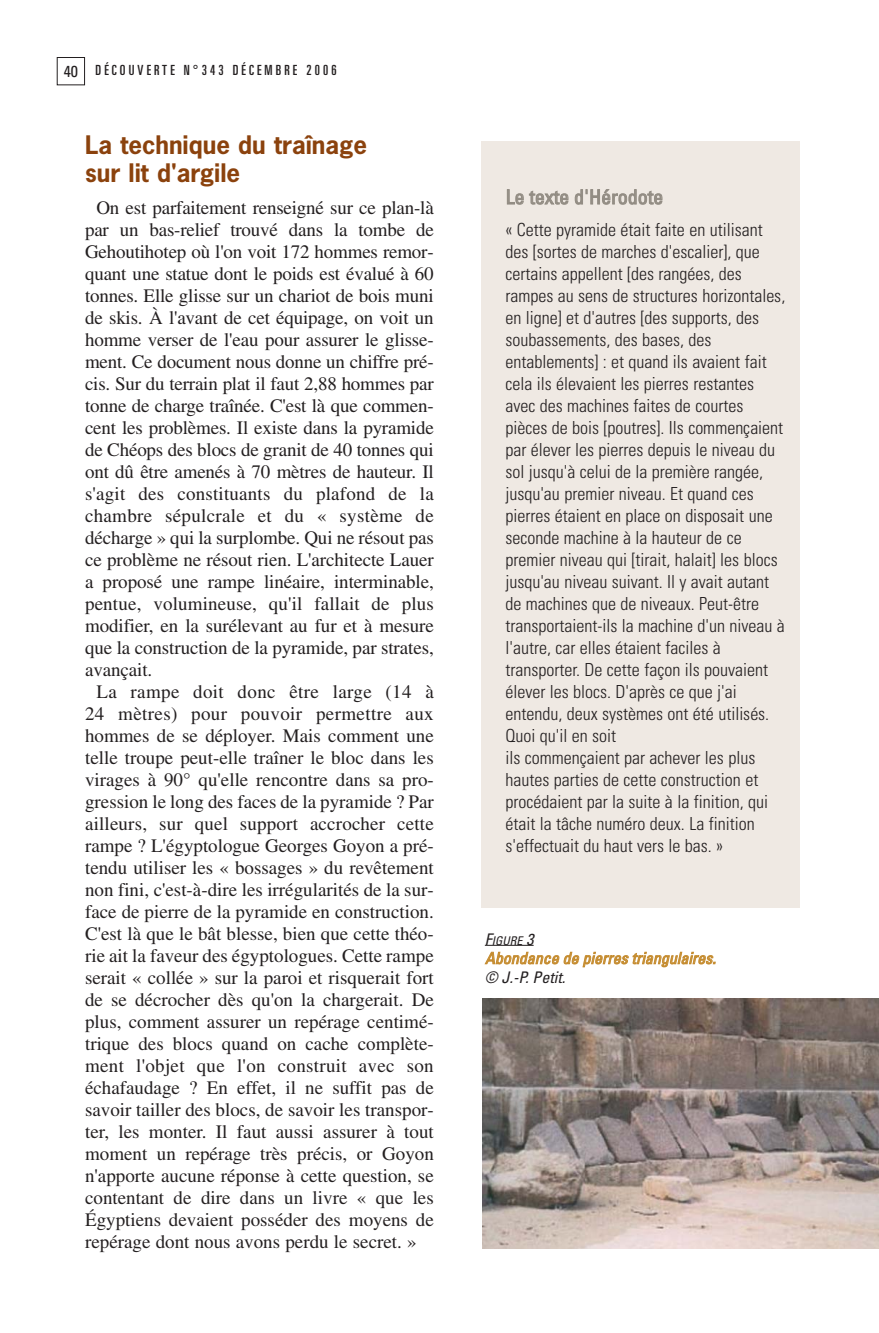
<style>
.page{position:relative;width:879px;height:1333px;background:#fff}
.page>*{position:absolute;margin:0;border:0;box-sizing:border-box;transform-origin:0 0}
.t1{font:700 24px/28px "News Gothic";color:#8b420d}
.t2{font:condensed 20px "Univers";color:#928c83}
.t3{font:19px "Times";color:#231f20}
.t4{font:19px "Times";letter-spacing:.02em;color:#231f20}
.t5{font:300 condensed 18px/22px "Univers";color:#231f20}
.t6{font:italic condensed 16px/19.2px "Univers";color:#c58c30}
.t7{font:ultra-condensed 14px "Univers";letter-spacing:.225em;color:#231f20}
.t8{font:italic condensed 12px "Univers";color:#231f20}
.s1{font-stretch:condensed;font-size:16px}
.s2{font-size:16px}
.s3{color:#231f20}
</style>
<div class="page">
<div style="left:57px;top:57px;width:28px;height:28px;border:1px solid #231f20"></div>
<img style="left:482px;top:998px;width:397px;height:250px">
<hr style="left:485px;top:944px;width:48px;height:1px;background:#231f20">
<div style="left:481px;top:141px;width:318px;height:766px;background:#efe9e3"></div>
<p class="t7" style="left:64px;top:65px;width:274px"><span class="s1">40</span> DÉCOUVERTE N°343 DÉCEMBRE 2006</p>
<p class="t1" style="left:85px;top:133px;width:284px">La technique du traînage sur lit d'argile</p>
<p class="t3" style="left:96px;top:200px;width:339px">On est parfaitement renseigné sur ce plan-là</p>
<p class="t3" style="left:85px;top:222px;width:350px">par un bas-relief trouvé dans la tombe de</p>
<p class="t3" style="left:85px;top:244px;width:350px">Gehoutihotep où l'on voit 172 hommes remor-</p>
<p class="t3" style="left:85px;top:266px;width:350px">quant une statue dont le poids est évalué à 60</p>
<p class="t3" style="left:85px;top:288px;width:350px">tonnes. Elle glisse sur un chariot de bois muni</p>
<p class="t3" style="left:85px;top:310px;width:350px">de skis. À l'avant de cet équipage, on voit un</p>
<p class="t3" style="left:85px;top:332px;width:350px">homme verser de l'eau pour assurer le glisse-</p>
<p class="t3" style="left:85px;top:354px;width:350px">ment. Ce document nous donne un chiffre pré-</p>
<p class="t3" style="left:85px;top:376px;width:350px">cis. Sur du terrain plat il faut 2,88 hommes par</p>
<p class="t3" style="left:85px;top:398px;width:350px">tonne de charge traînée. C'est là que commen-</p>
<p class="t3" style="left:85px;top:420px;width:350px">cent les problèmes. Il existe dans la pyramide</p>
<p class="t3" style="left:85px;top:442px;width:350px">de Chéops des blocs de granit de 40 tonnes qui</p>
<p class="t3" style="left:85px;top:464px;width:350px">ont dû être amenés à 70 mètres de hauteur. Il</p>
<p class="t3" style="left:85px;top:486px;width:350px">s'agit des constituants du plafond de la</p>
<p class="t3" style="left:85px;top:508px;width:350px">chambre sépulcrale et du « système de</p>
<p class="t3" style="left:85px;top:530px;width:350px">décharge » qui la surplombe. Qui ne résout pas</p>
<p class="t3" style="left:85px;top:552px;width:350px">ce problème ne résout rien. L'architecte Lauer</p>
<p class="t3" style="left:85px;top:574px;width:350px">a proposé une rampe linéaire, interminable,</p>
<p class="t3" style="left:85px;top:596px;width:350px">pentue, volumineuse, qu'il fallait de plus</p>
<p class="t3" style="left:85px;top:618px;width:350px">modifier, en la surélevant au fur et à mesure</p>
<p class="t3" style="left:85px;top:640px;width:350px">que la construction de la pyramide, par strates,</p>
<p class="t3" style="left:85px;top:662px;width:69px">avançait.</p>
<p class="t4" style="left:96px;top:684px;width:339px">La rampe doit donc être large (14 à</p>
<p class="t4" style="left:85px;top:706px;width:350px">24 mètres) pour pouvoir permettre aux</p>
<p class="t3" style="left:85px;top:728px;width:350px">hommes de se déployer. Mais comment une</p>
<p class="t3" style="left:85px;top:750px;width:350px">telle troupe peut-elle traîner le bloc dans les</p>
<p class="t3" style="left:85px;top:772px;width:350px">virages à 90° qu'elle rencontre dans sa pro-</p>
<p class="t3" style="left:85px;top:794px;width:350px">gression le long des faces de la pyramide ? Par</p>
<p class="t3" style="left:85px;top:816px;width:350px">ailleurs, sur quel support accrocher cette</p>
<p class="t3" style="left:85px;top:838px;width:350px">rampe ? L'égyptologue Georges Goyon a pré-</p>
<p class="t3" style="left:85px;top:860px;width:350px">tendu utiliser les « bossages » du revêtement</p>
<p class="t3" style="left:85px;top:882px;width:350px">non fini, c'est-à-dire les irrégularités de la sur-</p>
<p class="t3" style="left:85px;top:904px;width:350px">face de pierre de la pyramide en construction.</p>
<p class="t3" style="left:85px;top:926px;width:350px">C'est là que le bât blesse, bien que cette théo-</p>
<p class="t3" style="left:85px;top:948px;width:350px">rie ait la faveur des égyptologues. Cette rampe</p>
<p class="t3" style="left:85px;top:970px;width:350px">serait « collée » sur la paroi et risquerait fort</p>
<p class="t3" style="left:85px;top:992px;width:350px">de se décrocher dès qu'on la chargerait. De</p>
<p class="t3" style="left:85px;top:1014px;width:350px">plus, comment assurer un repérage centimé-</p>
<p class="t3" style="left:85px;top:1036px;width:350px">trique des blocs quand on cache complète-</p>
<p class="t3" style="left:85px;top:1058px;width:350px">ment l'objet que l'on construit avec son</p>
<p class="t3" style="left:85px;top:1080px;width:350px">échafaudage ? En effet, il ne suffit pas de</p>
<p class="t3" style="left:85px;top:1102px;width:350px">savoir tailler des blocs, de savoir les transpor-</p>
<p class="t3" style="left:85px;top:1124px;width:350px">ter, les monter. Il faut aussi assurer à tout</p>
<p class="t3" style="left:85px;top:1146px;width:350px">moment un repérage très précis, or Goyon</p>
<p class="t3" style="left:85px;top:1168px;width:350px">n'apporte aucune réponse à cette question, se</p>
<p class="t3" style="left:85px;top:1190px;width:350px">contentant de dire dans un livre « que les</p>
<p class="t3" style="left:85px;top:1212px;width:350px">Égyptiens devaient posséder des moyens de</p>
<p class="t3" style="left:85px;top:1234px;width:333px">repérage dont nous avons perdu le secret. »</p>
<p class="t2" style="left:506px;top:190px;width:159px">Le texte d'Hérodote</p>
<p class="t5" style="left:505px;top:220px;width:281px">« Cette pyramide était faite en utilisant des [sortes de marches d'escalier], que certains appellent [des rangées, des rampes au sens de structures horizontales, en ligne] et d'autres [des supports, des soubassements, des bases, des entablements] : et quand ils avaient fait cela ils élevaient les pierres restantes avec des machines faites de courtes pièces de bois [poutres]. Ils commençaient par élever les pierres depuis le niveau du sol jusqu'à celui de la première rangée, jusqu'au premier niveau. Et quand ces pierres étaient en place on disposait une seconde machine à la hauteur de ce premier niveau qui [tirait, halait] les blocs jusqu'au niveau suivant. Il y avait autant de machines que de niveaux. Peut-être transportaient-ils la machine d'un niveau à l'autre, car elles étaient faciles à transporter. De cette façon ils pouvaient élever les blocs. D'après ce que j'ai entendu, deux systèmes ont été utilisés.<br>Quoi qu'il en soit<br>ils commençaient par achever les plus hautes parties de cette construction et procédaient par la suite à la finition, qui était la tâche numéro deux. La finition s'effectuait du haut vers le bas. »</p>
<p class="t8" style="left:485px;top:936px;width:53px"><span class="s2">F</span>IGURE <span class="s2">3</span></p>
<p class="t6" style="left:485px;top:949px;width:236px">Abondance de pierres triangulaires. <span class="s3">© J.-P.Petit.</span></p>
</div>
